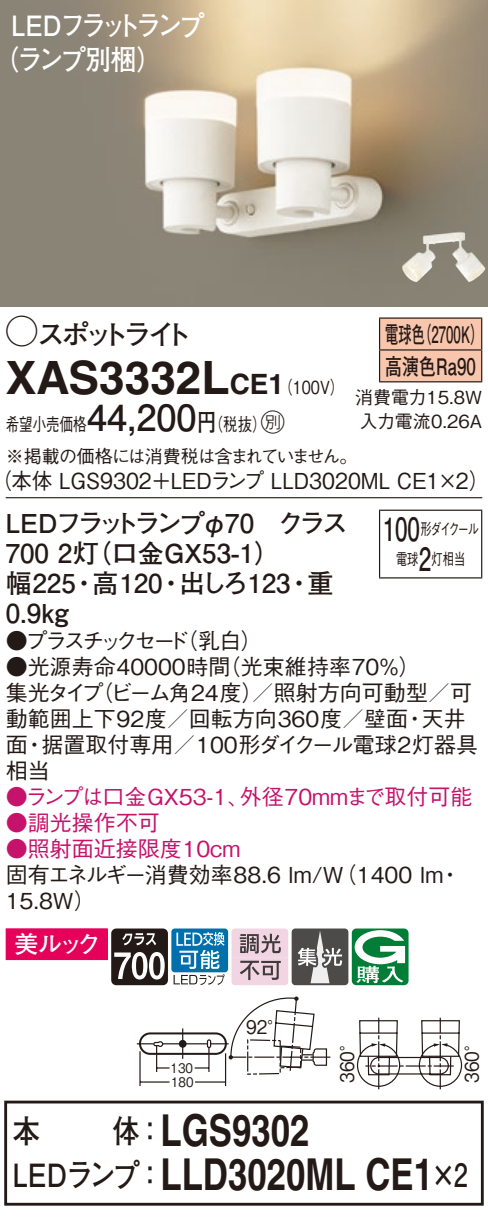
<style>
.page{position:relative;width:488px;height:1217px;background:#fff}
.page>*{position:absolute;margin:0;border:0;box-sizing:border-box;transform-origin:0 0}
.t1{font:700 46px "Helvetica LT Std";color:#231916}
.t2{font:700 44px "Helvetica LT Std";color:#231916;scale:.79 1}
.t3{font:700 36px "Futo Go B101 Pro";color:#231916}
.t4{font:700 32px "Futo Go B101 Pro";color:#231916;scale:.85 1}
.t5{font:700 32px "Futo Go B101 Pro";color:#231916;scale:.7 1}
.t6{font:700 32px "Futo Go B101 Pro";color:#231916;scale:.79 1}
.t7{font:700 28px/34px "Futo Go B101 Pro";letter-spacing:-.12em;color:#fff;scale:.9 1}
.t8{font:700 28px "Futo Go B101 Pro";letter-spacing:-.195em;color:#231916}
.t9{font:700 28px "Helvetica LT Std";color:#231916}
.t10{font:700 26px/30px "Futo Go B101 Pro";color:#231916}
.t11{font:700 26px "Futo Go B101 Pro";letter-spacing:-.145em;color:#231916}
.t12{font:24px "Futo Go B101 Pro Bold 90 pv RKSJ H";color:#fff}
.t13{font:24px "Ford Classification 1";color:#231916}
.t14{font:700 22.8px/32px "Futo Go B101 Pro";color:#231916;scale:.58 1}
.t15{font:500 22px/26px "Gothic BBB Pro";color:#231916}
.t16{font:500 22px "Gothic BBB Pro";color:#c5126b}
.t17{font:500 22px "Gothic BBB Pro";color:#231916;scale:.93 1}
.t18{font:500 22px "Gothic BBB Pro";letter-spacing:-.165em;color:#231916}
.t19{font:18.8px "Gothic BBB Pro Medium 90 pv RKSJ H";color:#231916;scale:.9 1}
.t20{font:500 18px/31.6px "Gothic BBB Pro";letter-spacing:-.04em;color:#231916;scale:.75 1}
.t21{font:500 18px/24px "Gothic BBB Pro";color:#231916}
.t22{font:500 18px "Gothic BBB Pro";color:#231916;scale:.8 1}
.t23{font:500 16px "Gothic BBB Pro";letter-spacing:-.11em;color:#231916;scale:.7 1}
.t24{font:13.2px/14px "Gothic BBB Pro Medium 90 pv RKSJ H";color:#231916;scale:.9 1}
.s1{font-family:"Ford Classification 1";font-weight:400;font-size:32px}
.s2{font-size:46px}
.s3{font-family:"Helvetica LT Std";font-weight:700;font-size:28px}
.s4{font-family:"Gothic BBB Pro";font-weight:500;font-size:18px}
.s5{font-family:"Futo Go B101 Pro";font-weight:700;font-size:24px}
.s6{font-family:"Helvetica LT Std";font-size:44px}
</style>
<div class="page">
<img style="left:0;top:0;width:488px;height:306px">
<img style="left:401px;top:231px;width:84px;height:52px">
<div style="left:380px;top:319px;width:101px;height:62px;background:#f8c6ad"></div>
<hr style="left:379px;top:317px;width:103px;height:2px;background:#231916">
<hr style="left:379px;top:319px;width:1px;height:30px;background:#231916">
<hr style="left:481px;top:319px;width:1px;height:30px;background:#231916">
<hr style="left:379px;top:349px;width:103px;height:2px;background:#231916">
<hr style="left:379px;top:351px;width:1px;height:30px;background:#231916">
<hr style="left:481px;top:351px;width:1px;height:30px;background:#231916">
<hr style="left:379px;top:381px;width:103px;height:2px;background:#231916">
<hr style="left:6px;top:497px;width:476px;height:1px;background:#231916">
<hr style="left:379px;top:511px;width:1px;height:66px;background:#231916">
<hr style="left:379px;top:510px;width:103px;height:1px;background:#231916">
<hr style="left:481px;top:511px;width:1px;height:66px;background:#231916">
<hr style="left:379px;top:577px;width:103px;height:2px;background:#231916">
<hr style="left:162px;top:1043px;width:45px;height:1px;background:#231916">
<hr style="left:182px;top:1028px;width:1px;height:31px;background:#231916">
<hr style="left:139px;top:1051px;width:2px;height:35px;background:#231916">
<hr style="left:140px;top:1081px;width:29px;height:2px;background:#231916">
<div style="left:179px;top:1040px;width:7px;height:8px;background:#231916;border-radius:50%"></div>
<svg style="left:137px;top:1041px;width:32px;height:31px"></svg>
<div style="left:139px;top:1032px;width:88px;height:23px;border:2px solid #231916;border-radius:10px"></div>
<svg style="left:194px;top:997px;width:268px;height:92px"></svg>
<div style="left:171px;top:928px;width:57px;height:44px;background:#0070ac;border-radius:3px"></div>
<svg style="left:6px;top:928px;width:218px;height:57px"></svg>
<svg style="left:231px;top:928px;width:177px;height:57px"></svg>
<div style="left:4px;top:1101px;width:479px;height:105px;border:3px solid #231916"></div>
<p class="t7" style="left:-7px;top:5px;width:236px;text-indent:18px">LEDフラットランプ（ランプ別梱(</p>
<p class="t8" style="left:6px;top:312px;width:188px"><span class="s1">A</span>スポットライト</p>
<p class="t14" style="left:418px;top:315px;width:115px">（2700 (K</p>
<p class="t14" style="left:385px;top:315px;width:158px">電球色<br>高演色Ra90</p>
<p class="t21" style="left:355px;top:383px;width:129px">消費電力15.8W入力電流0.26A</p>
<h1 class="t1" style="left:6px;top:349px;width:197px">XAS3332</h1>
<p class="t9" style="left:201px;top:367px;width:68px"><span class="s2">L</span>CE</p>
<p class="t22" style="left:268px;top:372px;width:96px">（<span class="s3">1</span> 100 (V</p>
<h3 class="t3" style="left:87px;top:389px;width:111px">44,200</h3>
<p class="t13" style="left:252px;top:410px;width:34px">C<span class="s4">）</span></p>
<p class="t22" style="left:197px;top:410px;width:70px">（<span class="s5">円</span>税抜</p>
<p class="t20" style="left:6px;top:406px;width:470px">希望小売価格<br>※掲載の価格には消費税は含まれていません。</p>
<p class="t17" style="left:-9px;top:463px;width:537px">（本体 LGS9302＋LEDランプ LLD3020M L C E ×1 (2</p>
<p class="t11" style="left:6px;top:502px;width:343px">LEDフラットランプφ70　クラス</p>
<p class="t10" style="left:6px;top:534px;width:276px">700 （灯2 口金GX53-1(</p>
<p class="t10" style="left:307px;top:564px;width:27px">重</p>
<p class="t10" style="left:6px;top:564px;width:72px">幅225<br>0.9kg</p>
<p class="t10" style="left:92px;top:564px;width:72px">高120</p>
<p class="t10" style="left:179px;top:564px;width:113px">出しろ123</p>
<p class="t10" style="left:71px;top:564px;width:27px">・</p>
<p class="t10" style="left:158px;top:564px;width:27px">・</p>
<p class="t10" style="left:286px;top:564px;width:27px">・</p>
<p class="t15" style="left:176px;top:625px;width:88px">（乳白(</p>
<p class="t18" style="left:6px;top:623px;width:185px">●プラスチックセード</p>
<h3 class="t5" style="left:382px;top:504px;width:55px">100</h3>
<p class="t23" style="left:420px;top:516px;width:85px">形ダイクール</p>
<h3 class="t5" style="left:418px;top:534px;width:19px">2</h3>
<p class="t23" style="left:431px;top:546px;width:50px">灯相当</p>
<p class="t23" style="left:396px;top:546px;width:34px">電球</p>
<p class="t15" style="left:219px;top:651px;width:203px">（光束維持率70％(</p>
<p class="t15" style="left:92px;top:651px;width:382px;text-indent:-86px">●光源寿命40000時間<br>（ビーム角24度／）照射方向可動型／可</p>
<p class="t15" style="left:6px;top:677px;width:99px">集光タイプ</p>
<p class="t15" style="left:41px;top:703px;width:438px;text-indent:-36px">動範囲上下92度／回転方向360度／壁面<br>据置取付専用／100形ダイクール電球2灯器具</p>
<p class="t15" style="left:421px;top:703px;width:45px">天井</p>
<p class="t15" style="left:404px;top:703px;width:23px">・</p>
<p class="t15" style="left:6px;top:729px;width:46px">面相当</p>
<p class="t15" style="left:23px;top:729px;width:23px">・</p>
<p class="t16" style="left:6px;top:779px;width:245px">●ランプは口金GX53-1、</p>
<p class="t16" style="left:6px;top:805px;width:156px">●調光操作不可</p>
<p class="t16" style="left:6px;top:831px;width:236px">●照射面近接限度10cm</p>
<p class="t16" style="left:240px;top:779px;width:234px">外径70mmまで取付可能</p>
<p class="t15" style="left:6px;top:859px;width:439px">固有エネルギー消費効率88.6 lm （W/ 1400 lm<br>15.8W(</p>
<p class="t15" style="left:439px;top:859px;width:23px">・</p>
<p class="t12" style="left:14px;top:925px;width:88px">美ルック</p>
<p class="t19" style="left:246px;top:1012px;width:44px">92°</p>
<p class="t24" style="left:171px;top:1059px;width:27px">130<br>180</p>
<p class="t19" style="left:332px;top:1083px;width:56px;rotate:-90deg">360°</p>
<p class="t19" style="left:456px;top:1083px;width:56px;rotate:-90deg">360°</p>
<h3 class="t4" style="left:13px;top:1106px;width:34px">本</h3>
<h3 class="t4" style="left:113px;top:1106px;width:62px">体：</h3>
<h2 class="t2" style="left:160px;top:1103px;width:190px">LGS9302</h2>
<h3 class="t4" style="left:13px;top:1150px;width:179px">LEDランプ：</h3>
<h2 class="t2" style="left:160px;top:1147px;width:322px">LLD3020ML CE</h2>
<h3 class="t6" style="left:413px;top:1150px;width:70px">×<span class="s6">1</span> 2</h3>
</div>
